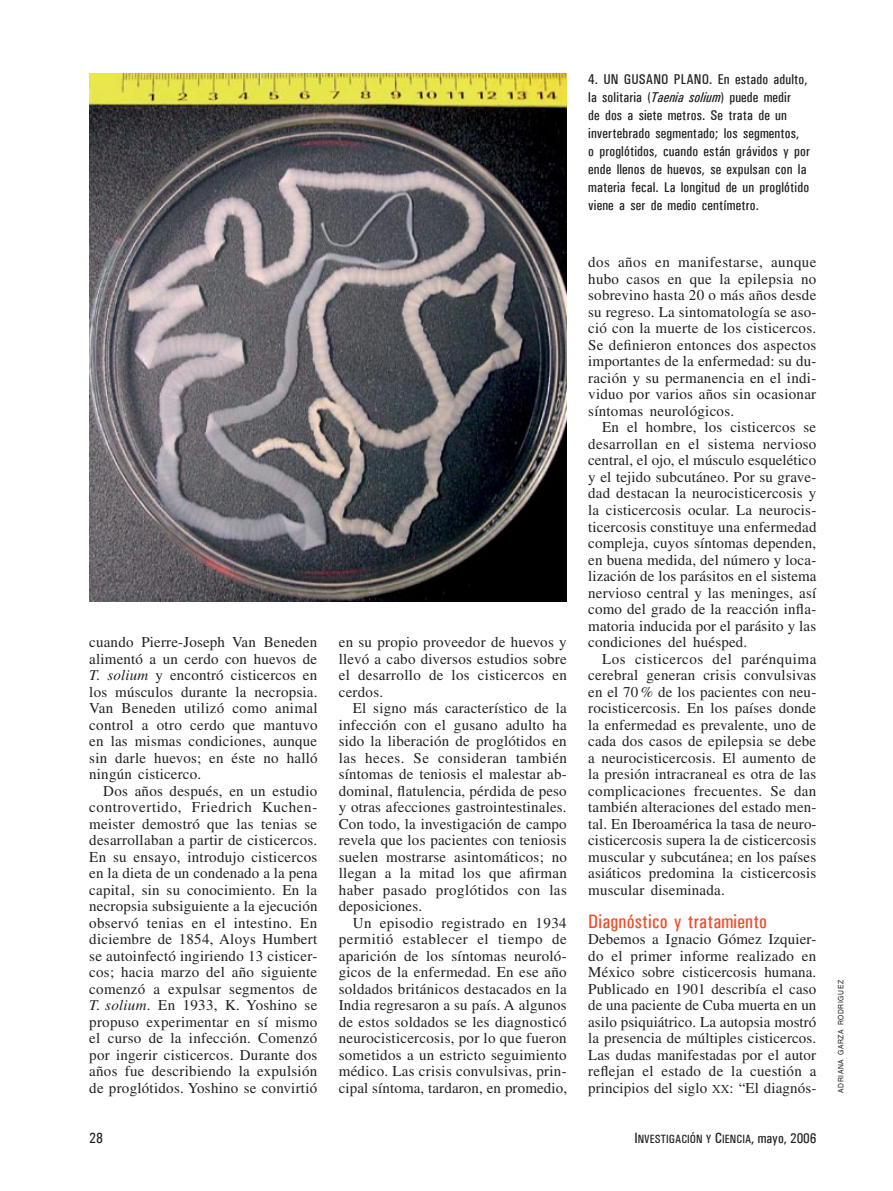
<style>
.page{position:relative;width:893px;height:1191px;background:#fff}
.page>*{position:absolute;margin:0;border:0;box-sizing:border-box;transform-origin:0 0}
.t1{font:500 condensed 19.5px "Univers";letter-spacing:.01em;color:#f04e29}
.t2{font:15px/16.5px "Times";letter-spacing:.015em;color:#231f20;text-align:justify}
.t3{font:500 condensed 15px "Univers";color:#231f20}
.t4{font:500 condensed 14.25px/18px "Univers";letter-spacing:.01em;color:#231f20}
.t5{font:500 condensed 12px "Univers";color:#231f20}
.t6{font:7.5px "Helvetica";letter-spacing:.09em;color:#231f20;scale:.9 1}
.s1{font-style:italic}
.s2{font-size:12px}
.s3{font-size:15px}
.s4{font-size:14.25px}
</style>
<div class="page">
<img style="left:89px;top:74px;width:478px;height:528px">
<p class="t2" style="left:89px;top:633px;width:230px">cuando Pierre-Joseph Van Beneden alimentó a un cerdo con huevos de <span class="s1">T. solium</span> y encontró cisticercos en los músculos durante la necropsia.<br>Van Beneden utilizó como animal control a otro cerdo que mantuvo en las mismas condiciones, aunque sin darle huevos; en éste no halló ningún cisticerco.</p>
<p class="t2" style="left:89px;top:782px;width:230px;text-indent:14px">Dos años después, en un estudio controvertido, Friedrich Kuchen&shy;meister demostró que las tenias se desarrollaban a partir de cisticercos.<br>En su ensayo, introdujo cisticercos en la dieta de un condenado a la pena capital, sin su conocimiento. En la necropsia subsiguiente a la ejecución observó tenias en el intestino. En diciembre de 1854, Aloys Humbert se autoinfectó ingiriendo 13 cisticer&shy;cos; hacia marzo del año siguiente comenzó a expulsar segmentos de <span class="s1">T. solium</span>. En 1933, K. Yoshino se propuso experimentar en sí mismo el curso de la infección. Comenzó por ingerir cisticercos. Durante dos años fue describiendo la expulsión de proglótidos. Yoshino se convirtió</p>
<p class="t2" style="left:339px;top:633px;width:230px">en su propio proveedor de huevos y llevó a cabo diversos estudios sobre el desarrollo de los cisticercos en cerdos.</p>
<p class="t2" style="left:339px;top:699px;width:230px;text-indent:14px">El signo más característico de la infección con el gusano adulto ha sido la liberación de proglótidos en las heces. Se consideran también síntomas de teniosis el malestar ab&shy;dominal, flatulencia, pérdida de peso y otras afecciones gastrointestinales.<br>Con todo, la investigación de campo revela que los pacientes con teniosis suelen mostrarse asintomáticos; no llegan a la mitad los que afirman haber pasado proglótidos con las deposiciones.</p>
<p class="t2" style="left:339px;top:914px;width:230px;text-indent:14px">Un episodio registrado en 1934 permitió establecer el tiempo de aparición de los síntomas neuroló&shy;gicos de la enfermedad. En ese año soldados británicos destacados en la India regresaron a su país. A algunos de estos soldados se les diagnosticó neurocisticercosis, por lo que fueron sometidos a un estricto seguimiento médico. Las crisis convulsivas, prin&shy;cipal síntoma, tardaron, en promedio,</p>
<p class="t4" style="left:588px;top:70px;width:223px">4. UN GUSANO PLANO. En estado adulto, la solitaria (<span class="s1">Taenia solium</span>) puede medir<br>de dos a siete metros. Se trata de un invertebrado segmentado; los segmentos,<br>o proglótidos, cuando están grávidos y por ende llenos de huevos, se expulsan con la materia fecal. La longitud de un proglótido viene a ser de medio centímetro.</p>
<p class="t2" style="left:588px;top:254px;width:230px">dos años en manifestarse, aunque hubo casos en que la epilepsia no sobrevino hasta 20 o más años desde su regreso. La sintomatología se aso&shy;ció con la muerte de los cisticercos.<br>Se definieron entonces dos aspectos importantes de la enfermedad: su du&shy;ración y su permanencia en el indi&shy;viduo por varios años sin ocasionar síntomas neurológicos.</p>
<p class="t2" style="left:588px;top:419px;width:230px;text-indent:14px">En el hombre, los cisticercos se desarrollan en el sistema nervioso central, el ojo, el músculo esquelético y el tejido subcutáneo. Por su grave&shy;dad destacan la neurocisticercosis y la cisticercosis ocular. La neurocis&shy;ticercosis constituye una enfermedad compleja, cuyos síntomas dependen, en buena medida, del número y loca&shy;lización de los parásitos en el sistema nervioso central y las meninges, así como del grado de la reacción infla&shy;matoria inducida por el parásito y las condiciones del huésped.</p>
<p class="t2" style="left:588px;top:650px;width:230px;text-indent:14px">Los cisticercos del parénquima cerebral generan crisis convulsivas en el 70 % de los pacientes con neu&shy;rocisticercosis. En los países donde la enfermedad es prevalente, uno de cada dos casos de epilepsia se debe a neurocisticercosis. El aumento de la presión intracraneal es otra de las complicaciones frecuentes. Se dan también alteraciones del estado men&shy;tal. En Iberoamérica la tasa de neuro&shy;cisticercosis supera la de cisticercosis muscular y subcutánea; en los países asiáticos predomina la cisticercosis muscular diseminada.</p>
<h1 class="t1" style="left:588px;top:909px;width:180px">Diagnóstico y tratamiento</h1>
<p class="t2" style="left:588px;top:930px;width:230px">Debemos a Ignacio Gómez Izquier&shy;do el primer informe realizado en México sobre cisticercosis humana.<br>Publicado en 1901 describía el caso de una paciente de Cuba muerta en un asilo psiquiátrico. La autopsia mostró la presencia de múltiples cisticercos.<br>Las dudas manifestadas por el autor reflejan el estado de la cuestión a principios del siglo <span class="s2">XX</span>: “El diagnós-</p>
<p class="t3" style="left:89px;top:1128px;width:15px">28</p>
<p class="t5" style="left:634px;top:1131px;width:183px"><span class="s3">I</span>NVESTIGACIÓN Y <span class="s3">C</span>IENCIA<span class="s3">,</span> <span class="s4">mayo, 2006</span></p>
<p class="t6" style="left:836px;top:1093px;width:127px;rotate:-90deg">ADRIANA GARZA RODRIGUEZ</p>
</div>
